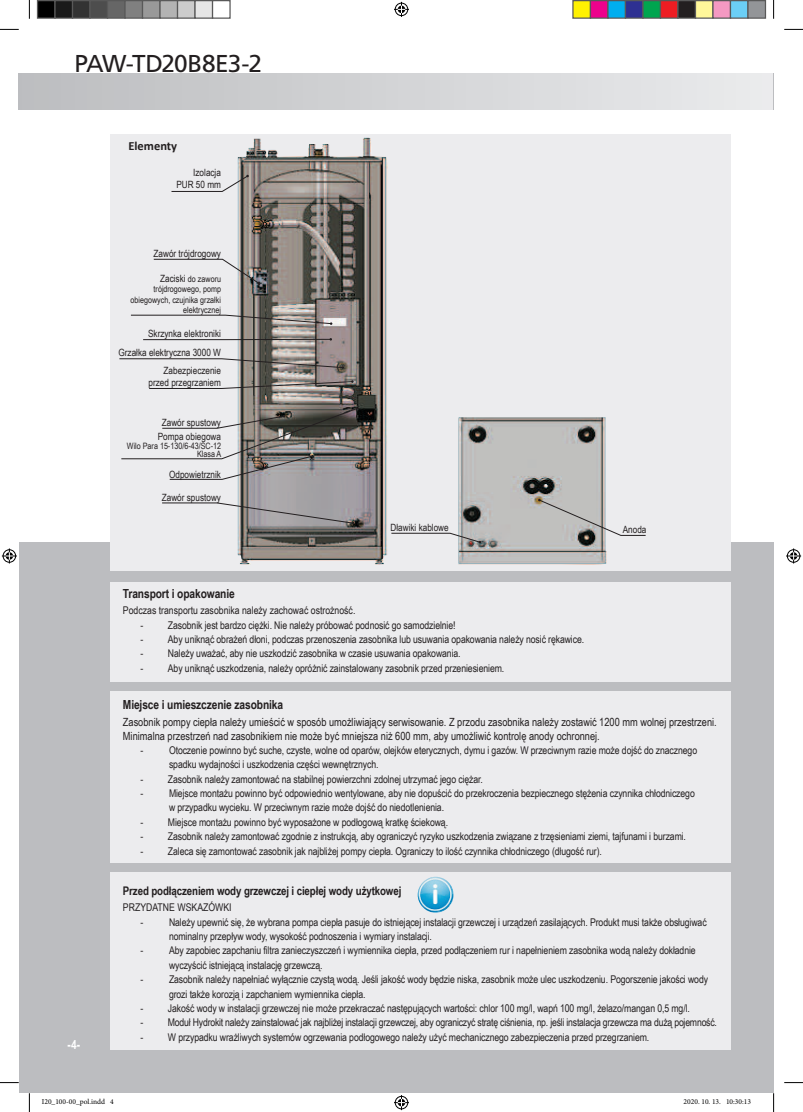
<style>
.page{position:relative;width:803px;height:1112px;background:#fff}
.page>*{position:absolute;margin:0;border:0;box-sizing:border-box;transform-origin:0 0}
.t1{font:24.38px "Frutiger LT Std";letter-spacing:-.03em;color:#231f20}
.t2{font:700 12.5px "Arial Narrow";letter-spacing:-.01em;color:#231f20}
.t3{font:700 12.5px "Calibri";color:#231f20}
.t4{font:700 12.5px "Arial Narrow";color:#fff}
.t5{font:700 11.88px "Arial Narrow";letter-spacing:-.01em;color:#231f20}
.t6{font:11.25px/13.5px "Arial Narrow";color:#231f20}
.t7{font:10.62px/14.4px "Arial Narrow";letter-spacing:-.01em;color:#231f20}
.t8{font:10px/12px "Arial Narrow";color:#231f20;text-align:right}
.t9{font:8.75px/10.5px "Arial Narrow";color:#231f20;text-align:right}
.t10{font:7.5px "Minion Pro";color:#000}
.s1{font-size:10px}
</style>
<div class="page">
<div style="left:19px;top:542px;width:754px;height:550px;background:#bcbdc0"></div>
<div style="left:19px;top:74px;width:754px;height:35px;background:linear-gradient(to right,#bcbdc0,#eaebec)"></div>
<hr style="left:773px;top:74px;width:1px;height:35px;background:#bcbdc0">
<div style="left:111px;top:582px;width:620px;height:100px;background:#ececee"></div>
<div style="left:111px;top:691px;width:620px;height:172px;background:#ececee"></div>
<div style="left:111px;top:871px;width:620px;height:177px;background:#ececee"></div>
<div style="left:111px;top:134px;width:620px;height:436px;background:#ececee"></div>
<img style="left:238px;top:138px;width:369px;height:427px">
<svg style="left:171px;top:175px;width:78px;height:17px"></svg>
<svg style="left:153px;top:258px;width:108px;height:27px"></svg>
<svg style="left:130px;top:314px;width:202px;height:11px"></svg>
<svg style="left:119px;top:358px;width:225px;height:11px"></svg>
<svg style="left:149px;top:380px;width:205px;height:9px"></svg>
<svg style="left:162px;top:502px;width:193px;height:22px"></svg>
<svg style="left:391px;top:532px;width:90px;height:11px"></svg>
<svg style="left:538px;top:498px;width:108px;height:38px"></svg>
<svg style="left:121px;top:407px;width:237px;height:73px"></svg>
<svg style="left:143px;top:338px;width:189px;height:2px"></svg>
<img style="left:418px;top:876px;width:36px;height:36px;border-radius:18px">
<svg style="left:0;top:29px;width:19px;height:1px"></svg>
<svg style="left:784px;top:29px;width:19px;height:1px"></svg>
<svg style="left:0;top:1082px;width:19px;height:1px"></svg>
<svg style="left:784px;top:1082px;width:19px;height:1px"></svg>
<svg style="left:29px;top:0;width:1px;height:19px"></svg>
<svg style="left:29px;top:1092px;width:1px;height:19px"></svg>
<svg style="left:773px;top:0;width:1px;height:19px"></svg>
<svg style="left:773px;top:1092px;width:1px;height:19px"></svg>
<svg style="left:394px;top:2px;width:15px;height:15px"></svg>
<svg style="left:394px;top:1095px;width:15px;height:14px"></svg>
<svg style="left:2px;top:548px;width:15px;height:15px"></svg>
<svg style="left:786px;top:548px;width:15px;height:15px"></svg>
<div style="left:38px;top:1px;width:17px;height:17px;background:#000"></div>
<div style="left:37px;top:0;width:19px;height:19px;border:1px solid #595959"></div>
<div style="left:55px;top:1px;width:18px;height:17px;background:#1a1a1a"></div>
<div style="left:54px;top:0;width:19px;height:19px;border:1px solid #595959"></div>
<div style="left:73px;top:1px;width:17px;height:17px;background:#333"></div>
<div style="left:72px;top:0;width:19px;height:19px;border:1px solid #595959"></div>
<div style="left:90px;top:1px;width:18px;height:17px;background:#4d4d4d"></div>
<div style="left:89px;top:0;width:19px;height:19px;border:1px solid #595959"></div>
<div style="left:108px;top:1px;width:17px;height:17px;background:#666"></div>
<div style="left:107px;top:0;width:19px;height:19px;border:1px solid #595959"></div>
<div style="left:125px;top:1px;width:18px;height:17px;background:#808080"></div>
<div style="left:124px;top:0;width:19px;height:19px;border:1px solid #595959"></div>
<div style="left:143px;top:1px;width:17px;height:17px;background:#999"></div>
<div style="left:142px;top:0;width:19px;height:19px;border:1px solid #595959"></div>
<div style="left:160px;top:1px;width:18px;height:17px;background:#b3b3b3"></div>
<div style="left:159px;top:0;width:19px;height:19px;border:1px solid #595959"></div>
<div style="left:178px;top:1px;width:17px;height:17px;background:#ccc"></div>
<div style="left:177px;top:0;width:19px;height:19px;border:1px solid #595959"></div>
<div style="left:195px;top:1px;width:18px;height:17px;background:#e6e6e6"></div>
<div style="left:194px;top:0;width:19px;height:19px;border:1px solid #595959"></div>
<div style="left:212px;top:0;width:19px;height:19px;border:1px solid #595959"></div>
<div style="left:573px;top:1px;width:17px;height:17px;background:#fff101"></div>
<div style="left:572px;top:0;width:19px;height:19px;border:1px solid #595959"></div>
<div style="left:590px;top:1px;width:18px;height:17px;background:#ed028c"></div>
<div style="left:590px;top:0;width:18px;height:19px;border:1px solid #595959"></div>
<div style="left:608px;top:1px;width:17px;height:17px;background:#00aeef"></div>
<div style="left:607px;top:0;width:19px;height:19px;border:1px solid #595959"></div>
<div style="left:625px;top:1px;width:18px;height:17px;background:#2e3092"></div>
<div style="left:625px;top:0;width:18px;height:19px;border:1px solid #595959"></div>
<div style="left:643px;top:1px;width:17px;height:17px;background:#00a54f"></div>
<div style="left:642px;top:0;width:19px;height:19px;border:1px solid #595959"></div>
<div style="left:660px;top:1px;width:18px;height:17px;background:#ee1d23"></div>
<div style="left:660px;top:0;width:18px;height:19px;border:1px solid #595959"></div>
<div style="left:678px;top:1px;width:17px;height:17px;background:#231f20"></div>
<div style="left:677px;top:0;width:19px;height:19px;border:1px solid #595959"></div>
<div style="left:695px;top:1px;width:18px;height:17px;background:#fff79a"></div>
<div style="left:695px;top:0;width:18px;height:19px;border:1px solid #595959"></div>
<div style="left:713px;top:1px;width:17px;height:17px;background:#f499c2"></div>
<div style="left:712px;top:0;width:19px;height:19px;border:1px solid #595959"></div>
<div style="left:730px;top:1px;width:18px;height:17px;background:#6bcff6"></div>
<div style="left:730px;top:0;width:18px;height:19px;border:1px solid #595959"></div>
<div style="left:748px;top:1px;width:17px;height:17px;background:#939598"></div>
<div style="left:747px;top:0;width:19px;height:19px;border:1px solid #595959"></div>
<h1 class="t1" style="left:75px;top:49px;width:189px">PAW-TD20B8E3-2</h1>
<p class="t3" style="left:128px;top:136px;width:50px">Elementy</p>
<p class="t8" style="left:176px;top:166px;width:46px">Izolacja<br>PUR 50 mm</p>
<p class="t8" style="left:154px;top:247px;width:69px">Zawór trójdrogowy</p>
<p class="t9" style="left:130px;top:273px;width:92px"><span class="s1">Zaciski</span> do zaworu trójdrogowego, pomp obiegowych, czujnika grzałki elektrycznej</p>
<p class="t8" style="left:148px;top:327px;width:74px">Skrzynka elektroniki</p>
<p class="t8" style="left:118px;top:346px;width:104px">Grzałka elektryczna 3000 W</p>
<p class="t8" style="left:149px;top:364px;width:74px">Zabezpieczenie przed przegrzaniem</p>
<p class="t8" style="left:162px;top:416px;width:61px">Zawór spustowy</p>
<p class="t8" style="left:158px;top:430px;width:65px">Pompa obiegowa</p>
<p class="t9" style="left:127px;top:441px;width:96px;line-height:8.8px">Wilo Para 15-130/6-43/SC-12<br>Klasa A</p>
<p class="t4" style="left:68px;top:1034px;width:14px">-4-</p>
<p class="t8" style="left:169px;top:468px;width:53px">Odpowietrznik</p>
<p class="t8" style="left:162px;top:491px;width:61px">Zawór spustowy</p>
<p class="t8" style="left:390px;top:521px;width:60px">Dławiki kablowe</p>
<p class="t8" style="left:623px;top:523px;width:25px">Anoda</p>
<p class="t2" style="left:123px;top:584px;width:113px">Transport i opakowanie</p>
<p class="t7" style="left:123px;top:602px;width:234px">Podczas transportu zasobnika należy zachować ostrożność.</p>
<p class="t7" style="left:141px;top:617px;width:316px">- Zasobnik jest bardzo ciężki. Nie należy próbować podnosić go samodzielnie!</p>
<p class="t7" style="left:141px;top:631px;width:445px">- Aby uniknąć obrażeń dłoni, podczas przenoszenia zasobnika lub usuwania opakowania należy nosić rękawice.</p>
<p class="t7" style="left:141px;top:646px;width:321px">- Należy uważać, aby nie uszkodzić zasobnika w czasie usuwania opakowania.</p>
<p class="t7" style="left:141px;top:660px;width:365px">- Aby uniknąć uszkodzenia, należy opróżnić zainstalowany zasobnik przed przeniesieniem.</p>
<p class="t2" style="left:123px;top:695px;width:162px">Miejsce i umieszczenie zasobnika</p>
<p class="t6" style="left:123px;top:714px;width:595px">Zasobnik pompy ciepła należy umieścić w sposób umożliwiający serwisowanie. Z przodu zasobnika należy zostawić 1200 mm wolnej przestrzeni.<br>Minimalna przestrzeń nad zasobnikiem nie może być mniejsza niż 600 mm, aby umożliwić kontrolę anody ochronnej.</p>
<p class="t7" style="left:169px;top:742px;width:530px;text-indent:-28px">- Otoczenie powinno być suche, czyste, wolne od oparów, olejków eterycznych, dymu i gazów. W przeciwnym razie może dojść do znacznego spadku wydajności i uszkodzenia części wewnętrznych.</p>
<p class="t7" style="left:141px;top:771px;width:344px">- Zasobnik należy zamontować na stabilnej powierzchni zdolnej utrzymać jego ciężar.</p>
<p class="t7" style="left:169px;top:785px;width:527px;text-indent:-28px">- Miejsce montażu powinno być odpowiednio wentylowane, aby nie dopuścić do przekroczenia bezpiecznego stężenia czynnika chłodniczego w przypadku wycieku. W przeciwnym razie może dojść do niedotlenienia.</p>
<p class="t7" style="left:141px;top:814px;width:309px">- Miejsce montażu powinno być wyposażone w podłogową kratkę ściekową.</p>
<p class="t7" style="left:141px;top:828px;width:547px">- Zasobnik należy zamontować zgodnie z instrukcją, aby ograniczyć ryzyko uszkodzenia związane z trzęsieniami ziemi, tajfunami i burzami.</p>
<p class="t7" style="left:141px;top:843px;width:463px">- Zaleca się zamontować zasobnik jak najbliżej pompy ciepła. Ograniczy to ilość czynnika chłodniczego (długość rur).</p>
<p class="t5" style="left:123px;top:881px;width:280px">Przed podłączeniem wody grzewczej i ciepłej wody użytkowej</p>
<p class="t7" style="left:123px;top:899px;width:110px">PRZYDATNE WSKAZÓWKI</p>
<p class="t7" style="left:169px;top:914px;width:539px;text-indent:-28px">- Należy upewnić się, że wybrana pompa ciepła pasuje do istniejącej instalacji grzewczej i urządzeń zasilających. Produkt musi także obsługiwać nominalny przepływ wody, wysokość podnoszenia i wymiary instalacji.</p>
<p class="t7" style="left:169px;top:942px;width:528px;text-indent:-28px">- Aby zapobiec zapchaniu filtra zanieczyszczeń i wymiennika ciepła, przed podłączeniem rur i napełnieniem zasobnika wodą należy dokładnie wyczyścić istniejącą instalację grzewczą.</p>
<p class="t7" style="left:169px;top:971px;width:541px;text-indent:-28px">- Zasobnik należy napełniać wyłącznie czystą wodą. Jeśli jakość wody będzie niska, zasobnik może ulec uszkodzeniu. Pogorszenie jakości wody grozi także korozją i zapchaniem wymiennika ciepła.</p>
<p class="t7" style="left:141px;top:1000px;width:551px">- Jakość wody w instalacji grzewczej nie może przekraczać następujących wartości: chlor 100 mg/l, wapń 100 mg/l, żelazo/mangan 0,5 mg/l.</p>
<p class="t7" style="left:141px;top:1014px;width:578px">- Moduł Hydrokit należy zainstalować jak najbliżej instalacji grzewczej, aby ograniczyć stratę ciśnienia, np. jeśli instalacja grzewcza ma dużą pojemność.</p>
<p class="t7" style="left:141px;top:1029px;width:510px">- W przypadku wrażliwych systemów ogrzewania podłogowego należy użyć mechanicznego zabezpieczenia przed przegrzaniem.</p>
<p class="t10" style="left:42px;top:1096px;width:74px">I20_100-00_pol.indd 4</p>
<p class="t10" style="left:683px;top:1096px;width:69px">2020. 10. 13. 10:30:13</p>
</div>
